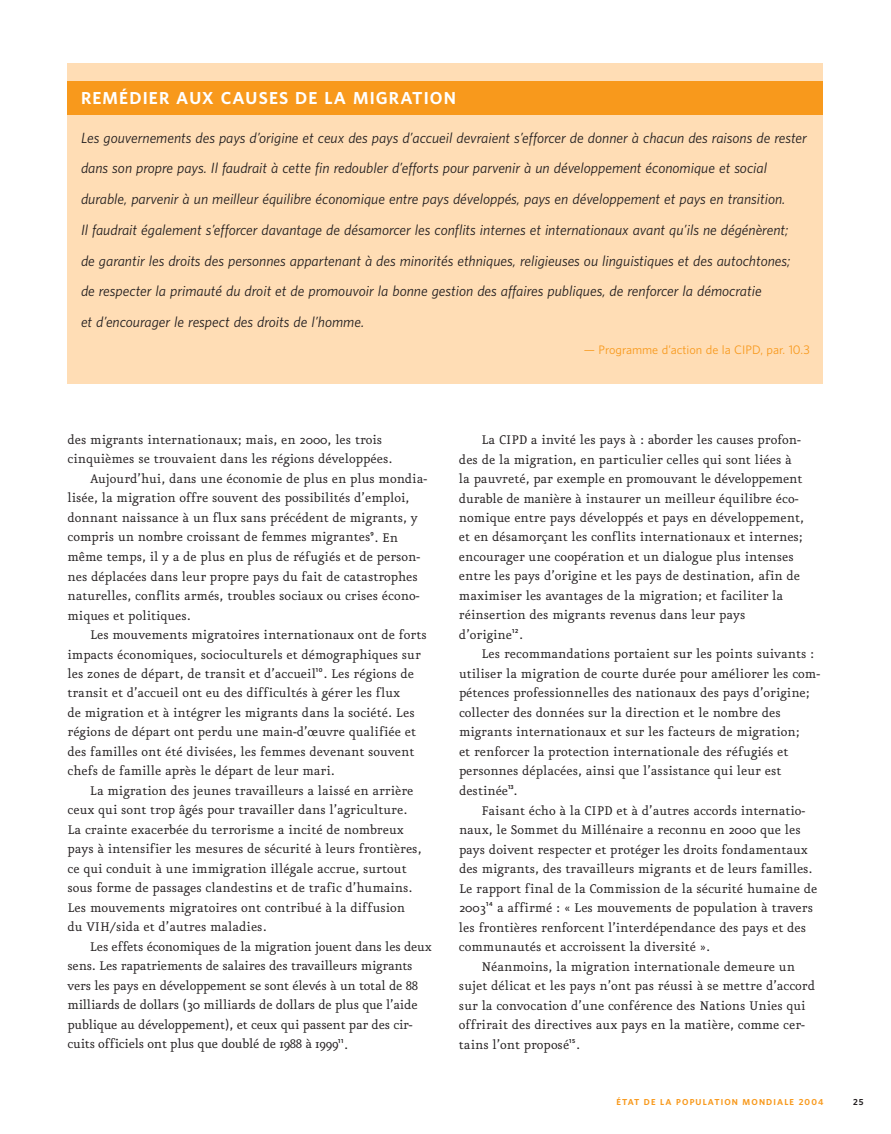
<style>
.page{position:relative;width:891px;height:1134px;background:#fff}
.page>*{position:absolute;margin:0;border:0;box-sizing:border-box;transform-origin:0 0}
.t1{font:700 15.75px "UNFPA";letter-spacing:.07em;color:#fff}
.t2{font:15px/19.5px "Eureka";color:#231f20}
.t3{font:italic 13.5px "UNFPA Text";color:#231f20}
.t4{font:11.25px "UNFPA Text";color:#f8991c}
.t5{font:700 7.8px "UNFPA";letter-spacing:.14em;color:#f8991c}
.t6{font:700 7.8px "UNFPA";color:#231f20}
.t7{font:700 5.25px "UNFPA";letter-spacing:.14em;color:#231f20}
</style>
<div class="page">
<div style="left:68px;top:63px;width:756px;height:321px;background:#ffddb5"></div>
<div style="left:68px;top:82px;width:756px;height:33px;background:#f8991c"></div>
<p class="t1" style="left:81px;top:92px;width:377px">REMÉDIER AUX CAUSES DE LA MIGRATION</p>
<p class="t3" style="left:81px;top:132px;width:727px">Les gouvernements des pays d’origine et ceux des pays d’accueil devraient s’efforcer de donner à chacun des raisons de rester</p>
<p class="t3" style="left:81px;top:163px;width:688px">dans son propre pays. Il faudrait à cette fin redoubler d’efforts pour parvenir à un développement économique et social</p>
<p class="t3" style="left:81px;top:194px;width:706px">durable, parvenir à un meilleur équilibre économique entre pays développés, pays en développement et pays en transition.</p>
<p class="t3" style="left:81px;top:224px;width:709px">Il faudrait également s’efforcer davantage de désamorcer les conflits internes et internationaux avant qu’ils ne dégénèrent;</p>
<p class="t3" style="left:81px;top:255px;width:711px">de garantir les droits des personnes appartenant à des minorités ethniques, religieuses ou linguistiques et des autochtones;</p>
<p class="t3" style="left:81px;top:286px;width:682px">de respecter la primauté du droit et de promouvoir la bonne gestion des affaires publiques, de renforcer la démocratie</p>
<p class="t3" style="left:81px;top:317px;width:285px">et d’encourager le respect des droits de l’homme.</p>
<p class="t4" style="left:584px;top:345px;width:228px">— Programme d’action de la CIPD, par. 10.3</p>
<p class="t2" style="left:68px;top:432px;width:316px">des migrants internationaux; mais, en 2000, les trois</p>
<p class="t2" style="left:68px;top:452px;width:326px">cinquièmes se trouvaient dans les régions développées.</p>
<p class="t2" style="left:90px;top:471px;width:339px">Aujourd’hui, dans une économie de plus en plus mondia-</p>
<p class="t2" style="left:68px;top:491px;width:343px">lisée, la migration offre souvent des possibilités d’emploi,</p>
<p class="t2" style="left:68px;top:510px;width:352px">donnant naissance à un flux sans précédent de migrants, y</p>
<p class="t2" style="left:68px;top:530px;width:332px">compris un nombre croissant de femmes migrantes . En</p>
<p class="t7" style="left:370px;top:531px;width:5px">9</p>
<p class="t2" style="left:68px;top:549px;width:354px">même temps, il y a de plus en plus de réfugiés et de person&shy;nes déplacées dans leur propre pays du fait de catastrophes naturelles, conflits armés, troubles sociaux ou crises écono&shy;miques et politiques.</p>
<p class="t2" style="left:68px;top:627px;width:361px;text-indent:22px">Les mouvements migratoires internationaux ont de forts impacts économiques, socioculturels et démographiques sur les zones de départ, de transit et d’accueil</p>
<p class="t7" style="left:316px;top:668px;width:8px">10</p>
<p class="t2" style="left:67px;top:666px;width:350px;text-indent:256px">. Les régions de transit et d’accueil ont eu des difficultés à gérer les flux de migration et à intégrer les migrants dans la société. Les régions de départ ont perdu une main-d’œuvre qualifiée et des familles ont été divisées, les femmes devenant souvent chefs de famille après le départ de leur mari.</p>
<p class="t2" style="left:67px;top:783px;width:356px;text-indent:22px">La migration des jeunes travailleurs a laissé en arrière ceux qui sont trop âgés pour travailler dans l’agriculture.<br>La crainte exacerbée du terrorisme a incité de nombreux pays à intensifier les mesures de sécurité à leurs frontières, ce qui conduit à une immigration illégale accrue, surtout sous forme de passages clandestins et de trafic d’humains.<br>Les mouvements migratoires ont contribué à la diffusion du VIH/sida et d’autres maladies.</p>
<p class="t2" style="left:67px;top:939px;width:366px;text-indent:22px">Les effets économiques de la migration jouent dans les deux sens. Les rapatriements de salaires des travailleurs migrants vers les pays en développement se sont élevés à un total de 88 milliards de dollars (30 milliards de dollars de plus que l’aide publique au développement), et ceux qui passent par des cir&shy;cuits officiels ont plus que doublé de 1988 à 1999 .</p>
<p class="t7" style="left:338px;top:1038px;width:7px">11</p>
<p class="t2" style="left:459px;top:432px;width:347px;text-indent:22px">La CIPD a invité les pays à : aborder les causes profon&shy;des de la migration, en particulier celles qui sont liées à la pauvreté, par exemple en promouvant le développement durable de manière à instaurer un meilleur équilibre éco&shy;nomique entre pays développés et pays en développement, et en désamorçant les conflits internationaux et internes; encourager une coopération et un dialogue plus intenses entre les pays d’origine et les pays de destination, afin de maximiser les avantages de la migration; et faciliter la réinsertion des migrants revenus dans leur pays<br>d’origine</p>
<p class="t7" style="left:512px;top:629px;width:8px">12</p>
<p class="t2" style="left:519px;top:627px;width:5px">.</p>
<p class="t2" style="left:482px;top:647px;width:334px">Les recommandations portaient sur les points suivants :</p>
<p class="t2" style="left:459px;top:666px;width:363px">utiliser la migration de courte durée pour améliorer les com-</p>
<p class="t2" style="left:459px;top:686px;width:352px">pétences professionnelles des nationaux des pays d’origine;</p>
<p class="t2" style="left:459px;top:705px;width:323px">collecter des données sur la direction et le nombre des</p>
<p class="t2" style="left:459px;top:725px;width:342px">migrants internationaux et sur les facteurs de migration;</p>
<p class="t2" style="left:459px;top:744px;width:331px">et renforcer la protection internationale des réfugiés et</p>
<p class="t2" style="left:459px;top:764px;width:324px">personnes déplacées, ainsi que l’assistance qui leur est</p>
<p class="t2" style="left:459px;top:783px;width:60px">destinée .</p>
<p class="t7" style="left:508px;top:785px;width:7px">13</p>
<p class="t2" style="left:459px;top:803px;width:360px;text-indent:22px">Faisant écho à la CIPD et à d’autres accords internatio&shy;naux, le Sommet du Millénaire a reconnu en 2000 que les pays doivent respecter et protéger les droits fondamentaux des migrants, des travailleurs migrants et de leurs familles.<br>Le rapport final de la Commission de la sécurité humaine de 2003</p>
<p class="t7" style="left:486px;top:902px;width:8px">14</p>
<p class="t2" style="left:459px;top:900px;width:356px;text-indent:38px">a affirmé : « Les mouvements de population à travers les frontières renforcent l’interdépendance des pays et des communautés et accroissent la diversité ».</p>
<p class="t2" style="left:459px;top:959px;width:358px;text-indent:22px">Néanmoins, la migration internationale demeure un sujet délicat et les pays n’ont pas réussi à se mettre d’accord sur la convocation d’une conférence des Nations Unies qui offrirait des directives aux pays en la matière, comme cer&shy;tains l’ont proposé</p>
<p class="t7" style="left:569px;top:1038px;width:8px">15</p>
<p class="t2" style="left:576px;top:1037px;width:5px">.</p>
<p class="t5" style="left:616px;top:1099px;width:208px">ÉTAT DE LA POPULATION MONDIALE 2004</p>
<p class="t6" style="left:853px;top:1099px;width:12px">25</p>
</div>
